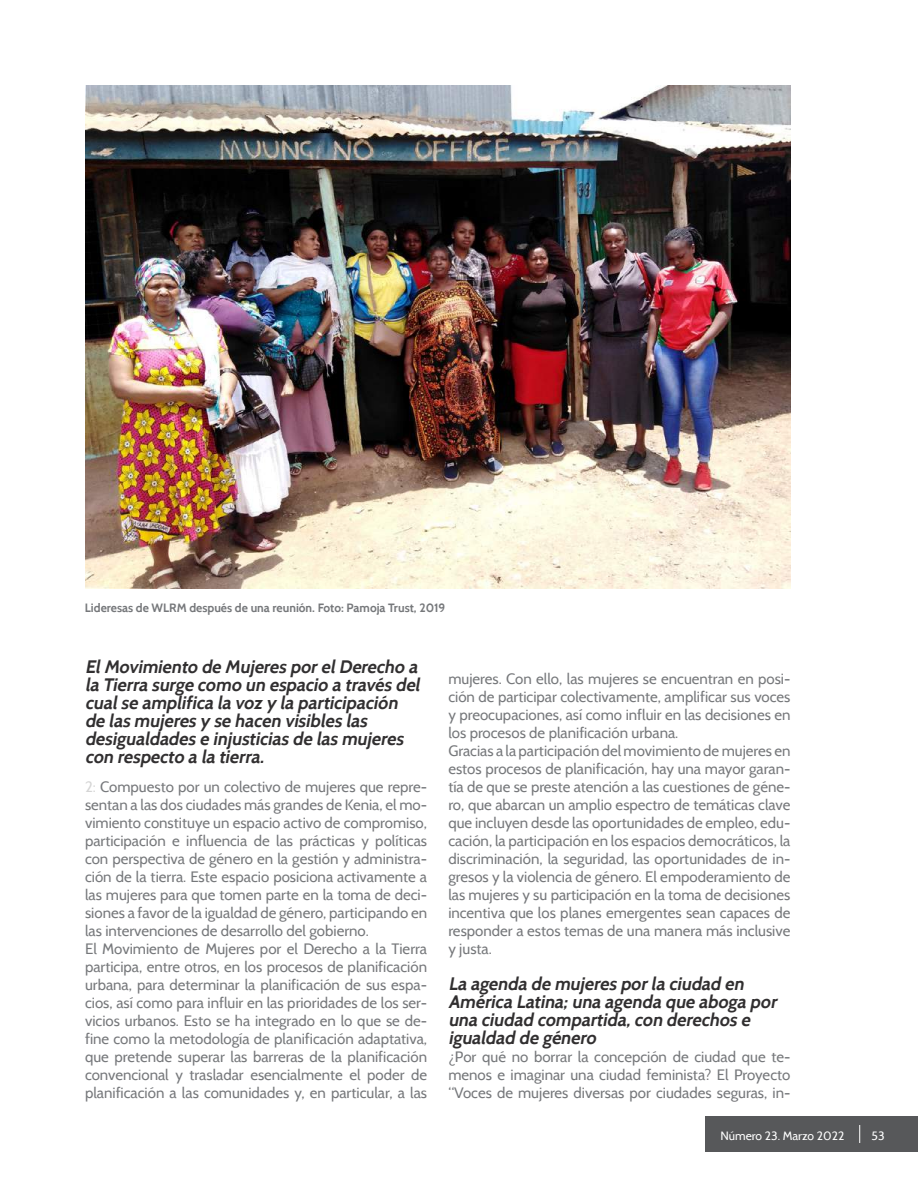
<style>
.page{position:relative;width:918px;height:1188px;background:#fff}
.page>*{position:absolute;margin:0;border:0;box-sizing:border-box;transform-origin:0 0}
.t1{font:italic 700 18px/18px "Cabin";color:#312f30}
.t2{font:15px/18px "Cabin";color:#76787b}
.t3{font:700 12px "Cabin";color:#76787b}
.t4{font:12px "Cabin";color:#fff}
.s1{color:#d5d5d5}
</style>
<div class="page">
<div style="left:705px;top:1116px;width:213px;height:36px;background:#57585a"></div>
<svg style="left:859px;top:1125px;width:1px;height:18px"></svg>
<img style="left:85px;top:85px;width:705px;height:504px">
<p class="t3" style="left:85px;top:601px;width:362px">Lideresas de WLRM después de una reunión. Foto: Pamoja Trust, 2019</p>
<p class="t1" style="left:85px;top:658px;width:340px">ElMovimiento de Mujeres porelDerecho a la Tierra surge como un espacio a través del cualse amplifica la voz y la participación de las mujeres y se hacen visibles las desigualdades e injusticias de las mujeres con respecto a la tierra.</p>
<p class="t2" style="left:85px;top:778px;width:344px"><span class="s1">2:</span> Compuesto por un colectivo de mujeres que repre&shy;sentan a las dos ciudades más grandes de Kenia, el mo&shy;vimiento constituye un espacio activo de compromiso, participación e influencia de las prácticas y políticas con perspectiva de género en la gestión y administra&shy;ción de la tierra. Este espacio posiciona activamente a las mujeres para que tomen parte en la toma de deci&shy;siones a favor de la igualdad de género, participando en las intervenciones de desarrollo del gobierno.<br>El Movimiento de Mujeres por el Derecho a la Tierra participa, entre otros, en los procesos de planificación urbana, para determinar la planificación de sus espa&shy;cios, así como para influir en las prioridades de los ser&shy;vicios urbanos. Esto se ha integrado en lo que se de&shy;fine como la metodología de planificación adaptativa, que pretende superar las barreras de la planificación convencional y trasladar esencialmente el poder de planificación a las comunidades y, en particular, a las</p>
<p class="t2" style="left:448px;top:670px;width:344px">mujeres. Con ello, las mujeres se encuentran en posi&shy;ción de participar colectivamente, amplificar sus voces y preocupaciones, así como influir en las decisiones en los procesos de planificación urbana.<br>Gracias a la participación del movimiento de mujeres en estos procesos de planificación, hay una mayor garan&shy;tía de que se preste atención a las cuestiones de géne&shy;ro, que abarcan un amplio espectro de temáticas clave que incluyen desde las oportunidades de empleo, edu&shy;cación, la participación en los espacios democráticos, la discriminación, la seguridad, las oportunidades de in&shy;gresos y la violencia de género. El empoderamiento de las mujeres y su participación en la toma de decisiones incentiva que los planes emergentes sean capaces de responder a estos temas de una manera más inclusive y justa.</p>
<p class="t1" style="left:448px;top:975px;width:334px">La agenda de mujeres porla ciudad en América Latina;una agenda que aboga por una ciudad compartida,con derechos e igualdad de género</p>
<p class="t2" style="left:448px;top:1048px;width:344px;text-align:justify">¿Por qué no borrar la concepción de ciudad que te&shy;menos e imaginar una ciudad feminista? El Proyecto “Voces de mujeres diversas por ciudades seguras, in-</p>
<p class="t4" style="left:721px;top:1128px;width:125px">Número 23. Marzo 2022</p>
<p class="t4" style="left:872px;top:1128px;width:15px">53</p>
</div>
